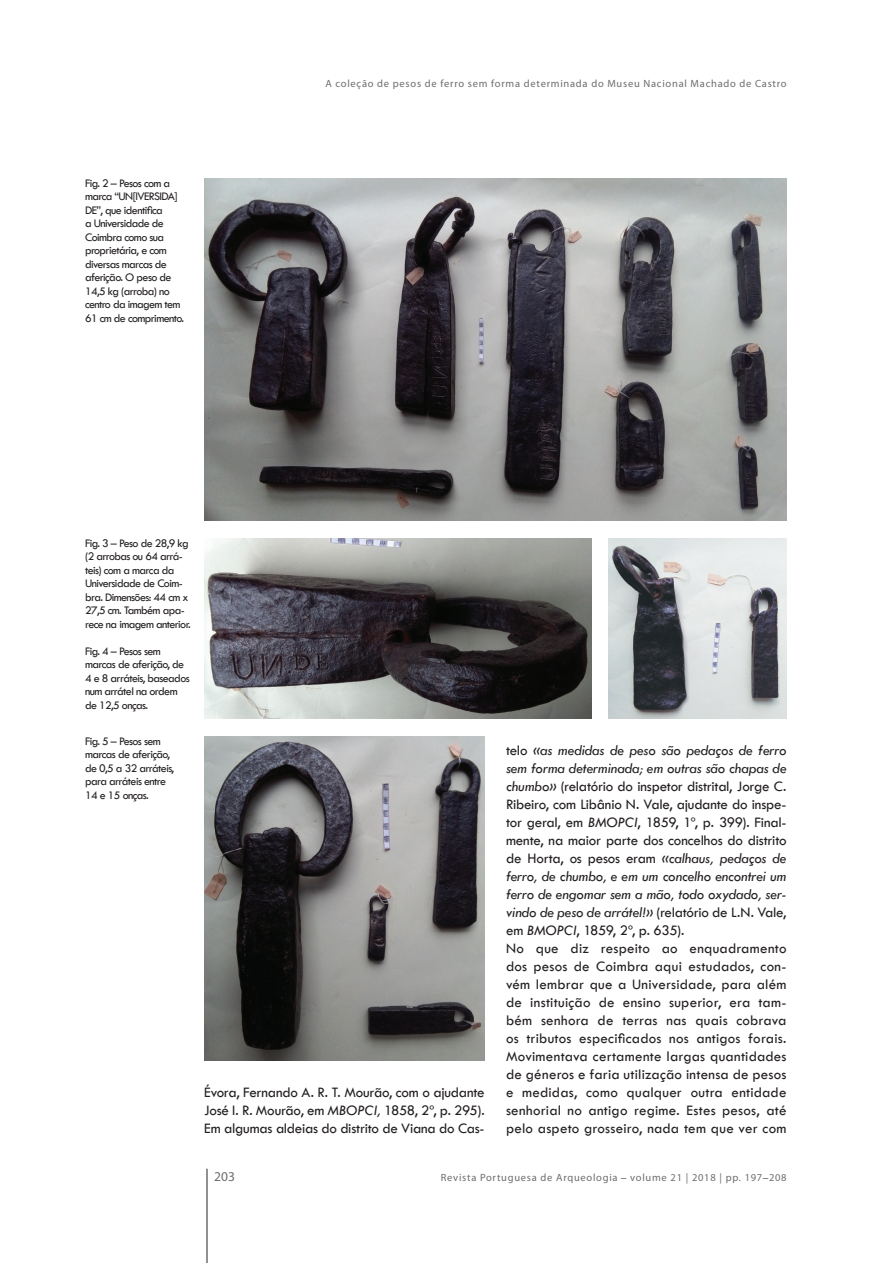
<style>
.page{position:relative;width:893px;height:1263px;background:#fff}
.page>*{position:absolute;margin:0;border:0;box-sizing:border-box;transform-origin:0 0}
.t1{font:15px/18px "Tw Cen";letter-spacing:-.01em;color:#231f20;text-align:justify}
.t2{font:13.5px "Myriad Pro";color:#6c6d70}
.t3{font:12px/13.5px "Tw Cen";letter-spacing:-.05em;color:#231f20}
.t4{font:10.5px "Myriad Pro";letter-spacing:.07em;color:#6c6d70}
.s1{font-style:italic}
.s2{font-family:"Tw Cen"}
</style>
<div class="page">
<hr style="left:206px;top:1169px;width:2px;height:94px;background:#6c6d70">
<img style="left:204px;top:179px;width:583px;height:342px">
<img style="left:204px;top:539px;width:387px;height:180px">
<img style="left:608px;top:539px;width:179px;height:180px">
<img style="left:204px;top:737px;width:281px;height:324px">
<p class="t3" style="left:85px;top:176px;width:101px">Fig. 2 – Pesos com a marca “UN[IVERSIDA]<br>DE”, que identifica<br>a Universidade de<br>Coimbra como sua proprietária, e com diversas marcas de aferição. O peso de<br>14,5 kg (arroba) no centro da imagem tem<br>61 cm de comprimento.</p>
<p class="t4" style="left:325px;top:78px;width:463px">A coleção de pesos de ferro sem forma determinada do Museu Nacional Machado de Castro</p>
<p class="t3" style="left:85px;top:536px;width:107px">Fig. 3 – Peso de 28,9 kg (2 arrobas ou 64 arrá&shy;teis) com a marca da<br>Universidade de Coim&shy;bra. Dimensões: 44 cm x<br>27,5 cm. Também apa&shy;rece na imagem anterior.</p>
<p class="t3" style="left:85px;top:644px;width:106px">Fig. 4 – Pesos sem marcas de aferição, de<br>4 e 8 arráteis, baseados num arrátel na ordem de 12,5 onças.</p>
<p class="t3" style="left:85px;top:734px;width:91px">Fig. 5 – Pesos sem marcas de aferição, de 0,5 a 32 arráteis, para arráteis entre<br>14 e 15 onças.</p>
<p class="t1" style="left:204px;top:1083px;width:282px">Évora, Fernando A. R. T. Mourão, com o ajudante José I. R. Mourão, em <span class="s1">MBOPCI,</span> 1858, 2º, p. 295).<br>Em algumas aldeias do distrito de Viana do Cas-</p>
<p class="t1" style="left:506px;top:741px;width:282px">telo <span class="s1">«as medidas de peso são pedaços de ferro sem forma determinada; em outras são chapas de chumbo»</span> (relatório do inspetor distrital, Jorge C.<br>Ribeiro, com Libânio N. Vale, ajudante do inspe&shy;tor geral, em <span class="s1">BMOPCI</span>, 1859, 1º, p. 399). Final&shy;mente, na maior parte dos concelhos do distrito de Horta, os pesos eram <span class="s1">«calhaus, pedaços de ferro, de chumbo, e em um concelho encontrei um ferro de engomar sem a mão, todo oxydado, ser&shy;vindo de peso de arrátel!»</span> (relatório de L.N. Vale, em <span class="s1">BMOPCI</span>, 1859, 2º, p. 635).</p>
<p class="t1" style="left:506px;top:939px;width:282px">No que diz respeito ao enquadramento dos pesos de Coimbra aqui estudados, con&shy;vém lembrar que a Universidade, para além de instituição de ensino superior, era tam&shy;bém senhora de terras nas quais cobrava os tributos especificados nos antigos forais.<br>Movimentava certamente largas quantidades de géneros e faria utilização intensa de pesos e medidas, como qualquer outra entidade senhorial no antigo regime. Estes pesos, até pelo aspeto grosseiro, nada tem que ver com</p>
<p class="t2" style="left:214px;top:1169px;width:22px">203</p>
<p class="t4" style="left:441px;top:1172px;width:347px">Revista Portuguesa de Arqueologia <span class="s2">–</span> volume 21 | 2018 | pp. 197<span class="s2">–</span>208</p>
</div>
